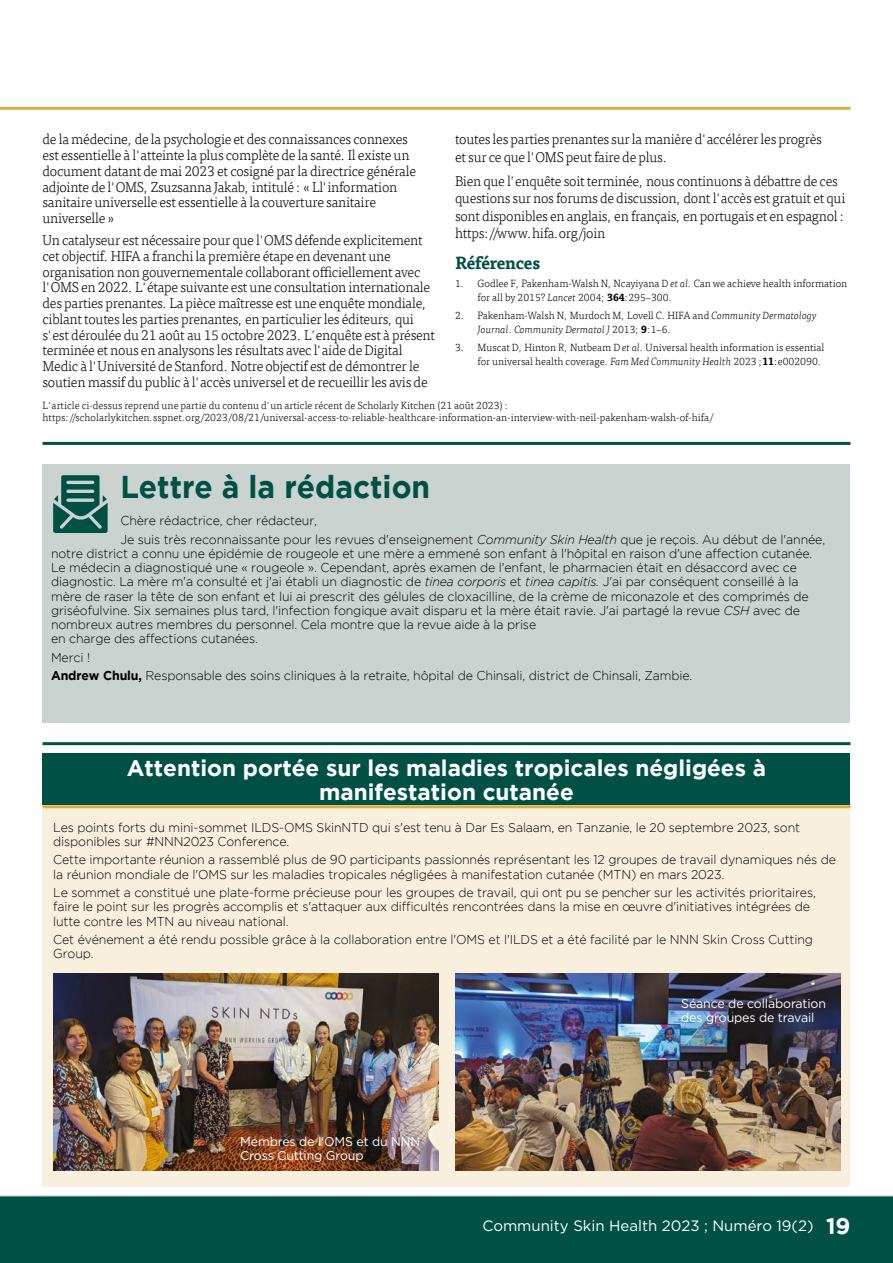
<style>
.page{position:relative;width:893px;height:1263px;background:#fff}
.page>*{position:absolute;margin:0;border:0;box-sizing:border-box;transform-origin:0 0}
.Article_Title{font:700 31.5px "Gotham";color:#005143;scale:.95 1}
.Article_Title-2{font:700 22.5px/24px "Gotham";color:#fff;text-align:center}
.Article_Subheading{font:700 17.25px "Tisa Offc";letter-spacing:-.02em;color:#005143}
.t1{font:15px "Gotham";color:#fff}
.t2{font:300 14.25px/15.8px "Tisa Offc";letter-spacing:-.02em;color:#000}
.t3{font:300 12.75px/14.2px "Gotham";letter-spacing:-.01em;color:#000}
.t4{font:12.75px/14.2px "Gotham";letter-spacing:-.01em;color:#fff}
.t5{font:300 10.5px/13.8px "Tisa Offc";color:#000}
.s1{font-style:italic}
.s2{font-weight:700}
.s3{font-weight:700;font-size:22.5px}
</style>
<div class="page">
<div style="left:0;top:1195px;width:893px;height:68px;background:#005143"></div>
<hr style="left:0;top:107px;width:850px;height:3px;background:#d8b046">
<hr style="left:43px;top:442px;width:807px;height:3px;background:#005143">
<hr style="left:43px;top:742px;width:807px;height:3px;background:#005143">
<div style="left:43px;top:800px;width:807px;height:386px;background:#f8efdd"></div>
<img style="left:455px;top:974px;width:385px;height:196px">
<div style="left:43px;top:753px;width:807px;height:52px;background:#005143"></div>
<hr style="left:43px;top:805px;width:807px;height:3px;background:#d8b046">
<img style="left:53px;top:974px;width:386px;height:196px">
<div style="left:43px;top:464px;width:807px;height:259px;background:#cbd3d0"></div>
<svg style="left:53px;top:475px;width:55px;height:58px"></svg>
<p class="t2" style="left:43px;top:132px;width:375px">de la médecine, de la psychologie et des connaissances connexes est essentielle à l'atteinte la plus complète de la santé. Il existe un document datant de mai 2023 et cosigné par la directrice générale adjointe de l'OMS, Zsuzsanna Jakab, intitulé : « Ll'information sanitaire universelle est essentielle à la couverture sanitaire universelle »</p>
<p class="t2" style="left:43px;top:233px;width:394px">Un catalyseur est nécessaire pour que l'OMS défende explicitement cet objectif. HIFA a franchi la première étape en devenant une organisation non gouvernementale collaborant officiellement avec l'OMS en 2022. L'étape suivante est une consultation internationale des parties prenantes. La pièce maîtresse est une enquête mondiale, ciblant toutes les parties prenantes, en particulier les éditeurs, qui s'est déroulée du 21 août au 15 octobre 2023. L'enquête est à présent terminée et nous en analysons les résultats avec l'aide de Digital Medic à l'Université de Stanford. Notre objectif est de démontrer le soutien massif du public à l'accès universel et de recueillir les avis de</p>
<p class="t2" style="left:455px;top:131px;width:368px;line-height:17.5px">toutes les parties prenantes sur la manière d'accélérer les progrès et sur ce que l'OMS peut faire de plus.</p>
<p class="t2" style="left:455px;top:172px;width:392px;line-height:17.5px">Bien que l'enquête soit terminée, nous continuons à débattre de ces questions sur nos forums de discussion, dont l'accès est gratuit et qui sont disponibles en anglais, en français, en portugais et en espagnol : https://www.hifa.org/join</p>
<p class="Article_Subheading" style="left:455px;top:253px;width:87px">Références</p>
<p class="t5" style="left:477px;top:277px;width:371px;text-indent:-22px">1. Godlee F, Pakenham-Walsh N, Ncayiyana D <span class="s1">et al.</span> Can we achieve health information for all by 2015? <span class="s1">Lancet</span> 2004; <span class="s2">364</span>:295–300.</p>
<p class="t5" style="left:477px;top:309px;width:341px;text-indent:-22px">2. Pakenham-Walsh N, Murdoch M, Lovell C. HIFA and <span class="s1">Community Dermatology<br>Journal</span>. <span class="s1">Community Dermatol J</span> 2013; <span class="s2">9</span>:1–6.</p>
<p class="t5" style="left:455px;top:341px;width:371px;text-align:right">3. Muscat D, Hinton R, Nutbeam D <span class="s1">et al.</span> Universal health information is essential for universal health coverage. <span class="s1">Fam Med Community Health</span> 2023 ;<span class="s2">11</span>:e002090.</p>
<p class="t5" style="left:43px;top:399px;width:672px;line-height:12px">L'article ci-dessus reprend une partie du contenu d'un article récent de Scholarly Kitchen (21 août 2023) : https://scholarlykitchen.sspnet.org/2023/08/21/universal-access-to-reliable-healthcare-information-an-interview-with-neil-pakenham-walsh-of-hifa/</p>
<p class="Article_Title" style="left:120px;top:469px;width:328px">Lettre à la rédaction</p>
<p class="t3" style="left:120px;top:513px;width:198px">Chère rédactrice, cher rédacteur,</p>
<p class="t3" style="left:51px;top:532px;width:776px;text-indent:69px">Je suis très reconnaissante pour les revues d'enseignement <span class="s1">Community Skin Health</span> que je reçois. Au début de l'année, notre district a connu une épidémie de rougeole et une mère a emmené son enfant à l'hôpital en raison d'une affection cutanée.<br>Le médecin a diagnostiqué une « rougeole ». Cependant, après examen de l'enfant, le pharmacien était en désaccord avec ce diagnostic. La mère m'a consulté et j'ai établi un diagnostic de <span class="s1">tinea corporis</span> et <span class="s1">tinea capitis.</span> J'ai par conséquent conseillé à la mère de raser la tête de son enfant et lui ai prescrit des gélules de cloxacilline, de la crème de miconazole et des comprimés de griséofulvine. Six semaines plus tard, l'infection fongique avait disparu et la mère était ravie. J'ai partagé la revue <span class="s1">CSH</span> avec de nombreux autres membres du personnel. Cela montre que la revue aide à la prise<br>en charge des affections cutanées.</p>
<p class="t3" style="left:51px;top:650px;width:41px">Merci !</p>
<p class="t3" style="left:51px;top:669px;width:643px"><span class="s2">Andrew Chulu,</span> Responsable des soins cliniques à la retraite, hôpital de Chinsali, district de Chinsali, Zambie.</p>
<p class="Article_Title-2" style="left:127px;top:755px;width:641px">Attention portée sur les maladies tropicales négligées à manifestation cutanée</p>
<p class="t3" style="left:53px;top:820px;width:748px">Les points forts du mini-sommet ILDS-OMS SkinNTD qui s'est tenu à Dar Es Salaam, en Tanzanie, le 20 septembre 2023, sont disponibles sur #NNN2023 Conference.</p>
<p class="t3" style="left:53px;top:853px;width:784px">Cette importante réunion a rassemblé plus de 90 participants passionnés représentant les 12 groupes de travail dynamiques nés de la réunion mondiale de l'OMS sur les maladies tropicales négligées à manifestation cutanée (MTN) en mars 2023.</p>
<p class="t3" style="left:53px;top:885px;width:764px">Le sommet a constitué une plate-forme précieuse pour les groupes de travail, qui ont pu se pencher sur les activités prioritaires, faire le point sur les progrès accomplis et s'attaquer aux difficultés rencontrées dans la mise en œuvre d'initiatives intégrées de lutte contre les MTN au niveau national.</p>
<p class="t3" style="left:53px;top:932px;width:761px">Cet événement a été rendu possible grâce à la collaboration entre l'OMS et l'ILDS et a été facilité par le NNN Skin Cross Cutting<br>Group.</p>
<p class="t4" style="left:240px;top:1134px;width:182px">Membres de l'OMS et du NNN<br>Cross Cutting Group</p>
<p class="t4" style="left:681px;top:996px;width:146px">Séance de collaboration des groupes de travail</p>
<p class="t1" style="left:482px;top:1216px;width:370px">Community Skin Health 2023 ; Numéro 19(2) <span class="s3">19</span></p>
</div>
